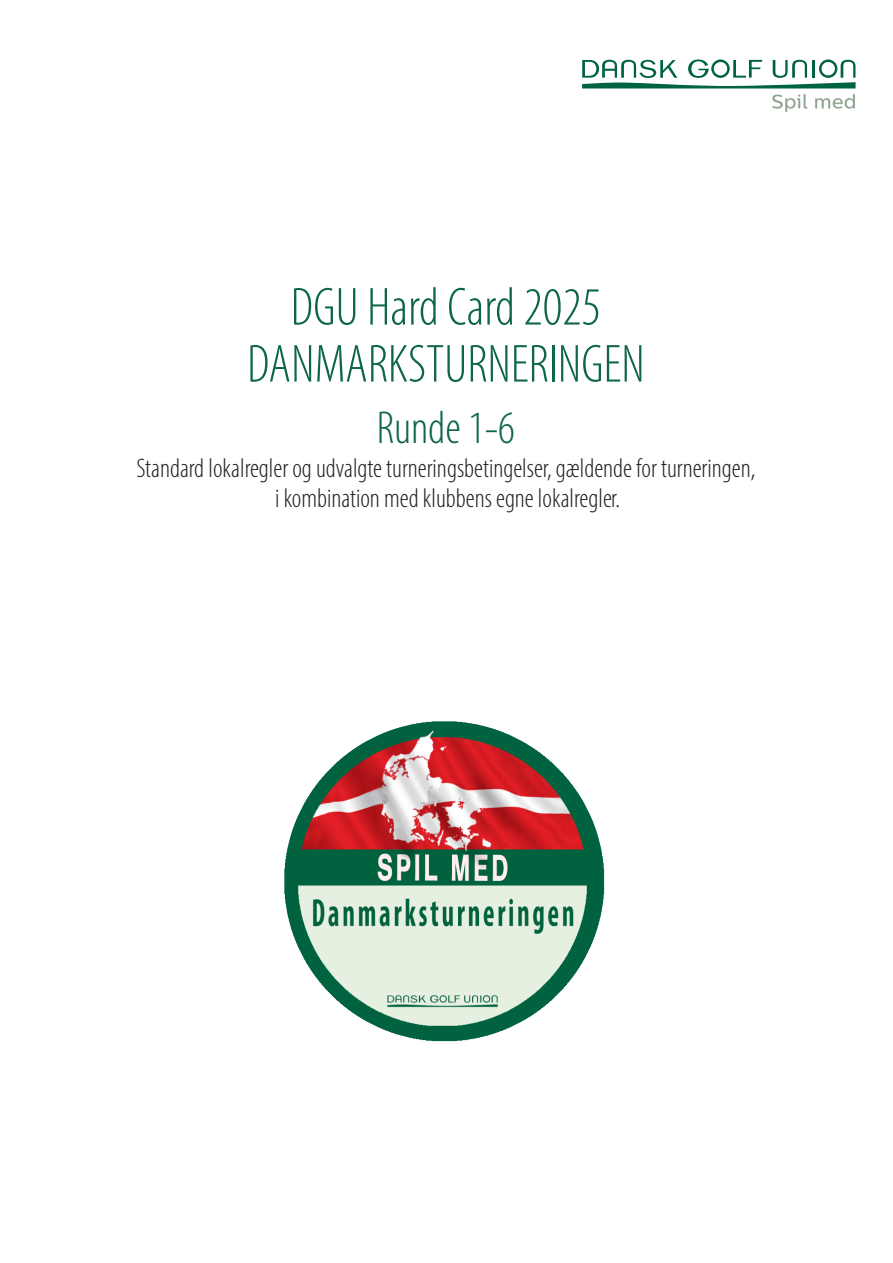
<style>
.page{position:relative;width:893px;height:1263px;background:#fff}
.page>*{position:absolute;margin:0;border:0;box-sizing:border-box;transform-origin:0 0}
.t1{font:300 condensed 54px/57px "Myriad Pro";color:#0d6645;text-align:center}
.t2{font:300 condensed 46.5px "Myriad Pro";color:#0d6645}
.t3{font:300 condensed 27px/30px "Myriad Pro";color:#231f20;text-align:center}
</style>
<div class="page">
<svg style="left:582px;top:59px;width:273px;height:29px"></svg>
<svg style="left:772px;top:94px;width:35px;height:18px"></svg>
<svg style="left:815px;top:94px;width:40px;height:15px"></svg>
<img style="left:284px;top:721px;width:321px;height:321px">
<div style="left:348px;top:929px;width:179px;height:50px;background:#e5f0e1"></div>
<p class="t1" style="left:247px;top:278px;width:399px">DGU Hard Card 2025<br>DANMARKSTURNERINGEN</p>
<p class="t2" style="left:377px;top:400px;width:140px">Runde 1-6</p>
<p class="t3" style="left:136px;top:453px;width:620px">Standard lokalregler og udvalgte turneringsbetingelser, gældende for turneringen, i kombination med klubbens egne lokalregler.</p>
</div>
